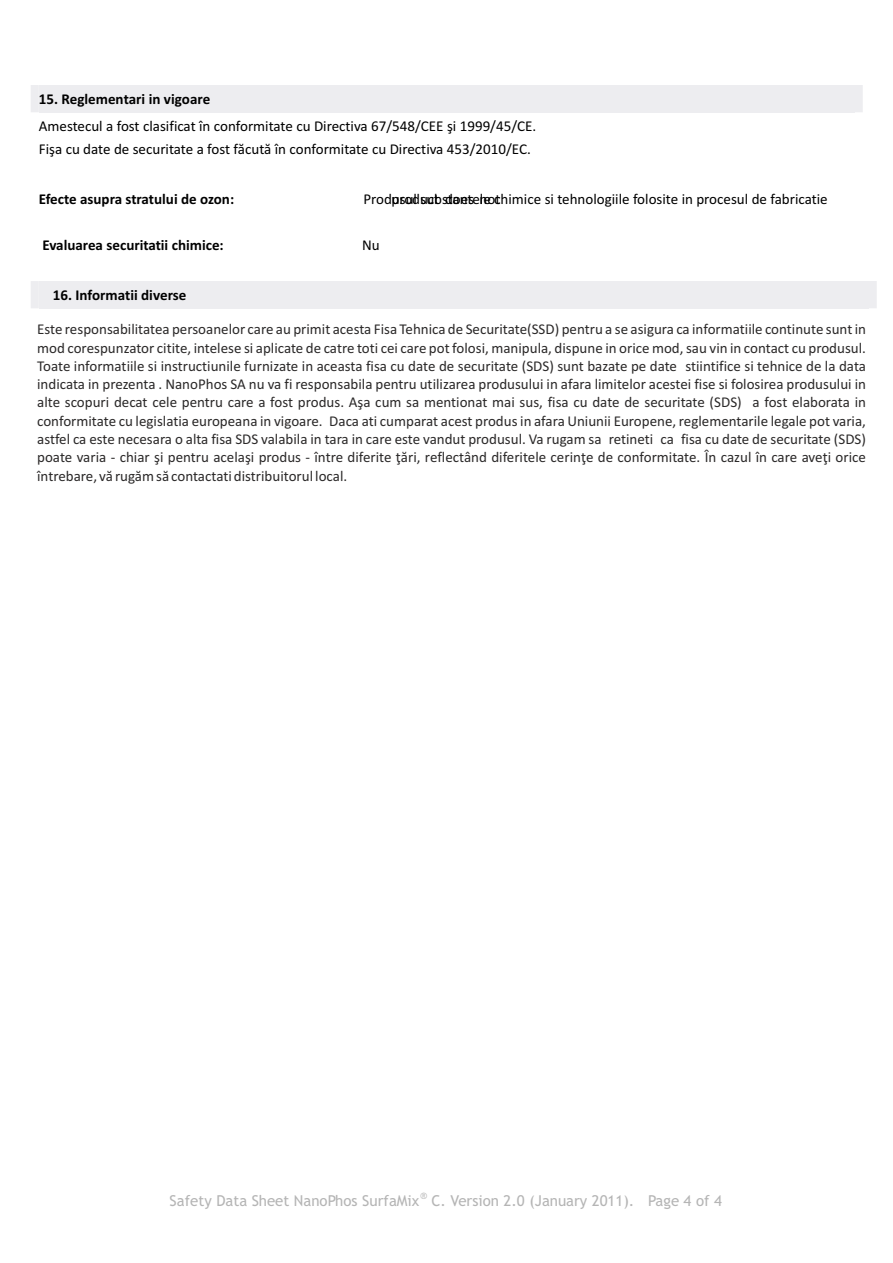
<style>
.page{position:relative;width:893px;height:1263px;background:#fff}
.page>*{position:absolute;margin:0;border:0;box-sizing:border-box;transform-origin:0 0}
.t1{font:15px/18.3px "Calibri";color:#2b2929;text-align:justify}
.t2{font:15px/22.8px "Calibri";color:#000}
.t3{font:700 15px "Calibri";color:#000}
.t4{font:15px "Trebuchet MS";color:#b5b5b5}
</style>
<div class="page">
<div style="left:39px;top:85px;width:815px;height:27px;background:#ededf0"></div>
<svg style="left:31px;top:281px;width:845px;height:27px"></svg>
<div style="left:53px;top:281px;width:815px;height:27px;background:#ededf0"></div>
<p class="t3" style="left:39px;top:93px;width:173px">15. Reglementari in vigoare</p>
<p class="t2" style="left:39px;top:116px;width:499px">Amestecul a fost clasificat în conformitate cu Directiva 67/548/CEE şi 1999/45/CE.<br>Fişa cu date de securitate a fost făcută în conformitate cu Directiva 453/2010/EC.</p>
<p class="t3" style="left:39px;top:193px;width:197px">Efecte asupra stratului de ozon:</p>
<p class="t2" style="left:363px;top:189px;width:466px">Produsul substantele chimice si tehnologiile folosite in procesul de fabricatie</p>
<p class="t2" style="left:391px;top:189px;width:110px">product does not</p>
<p class="t3" style="left:42px;top:238px;width:183px">Evaluarea securitatii chimice:</p>
<p class="t2" style="left:362px;top:235px;width:19px">Nu</p>
<p class="t3" style="left:53px;top:288px;width:135px">16. Informatii diverse</p>
<p class="t1" style="left:37px;top:321px;width:830px">Este responsabilitatea persoanelor care au primit acesta Fisa Tehnica de Securitate(SSD) pentru a se asigura ca informatiile continute sunt in mod corespunzator citite, intelese si aplicate de catre toti cei care pot folosi, manipula, dispune in orice mod, sau vin in contact cu produsul.<br>Toate informatiile si instructiunile furnizate in aceasta fisa cu date de securitate (SDS) sunt bazate pe date stiintifice si tehnice de la data indicata in prezenta . NanoPhos SA nu va fi responsabila pentru utilizarea produsului in afara limitelor acestei fise si folosirea produsului in alte scopuri decat cele pentru care a fost produs. Aşa cum sa mentionat mai sus, fisa cu date de securitate (SDS) a fost elaborata in conformitate cu legislatia europeana in vigoare. Daca ati cumparat acest produs in afara Uniunii Europene, reglementarile legale pot varia, astfel ca este necesara o alta fisa SDS valabila in tara in care este vandut produsul. Va rugam sa retineti ca fisa cu date de securitate (SDS) poate varia - chiar şi pentru acelaşi produs - între diferite ţări, reflectând diferitele cerinţe de conformitate. În cazul în care aveţi orice întrebare, vă rugăm să contactati distribuitorul local.</p>
<p class="t4" style="left:169px;top:1194px;width:554px">Safety Data Sheet NanoPhos SurfaMix<sup>®</sup> C. Version 2.0 (January 2011). Page 4 of 4</p>
</div>
